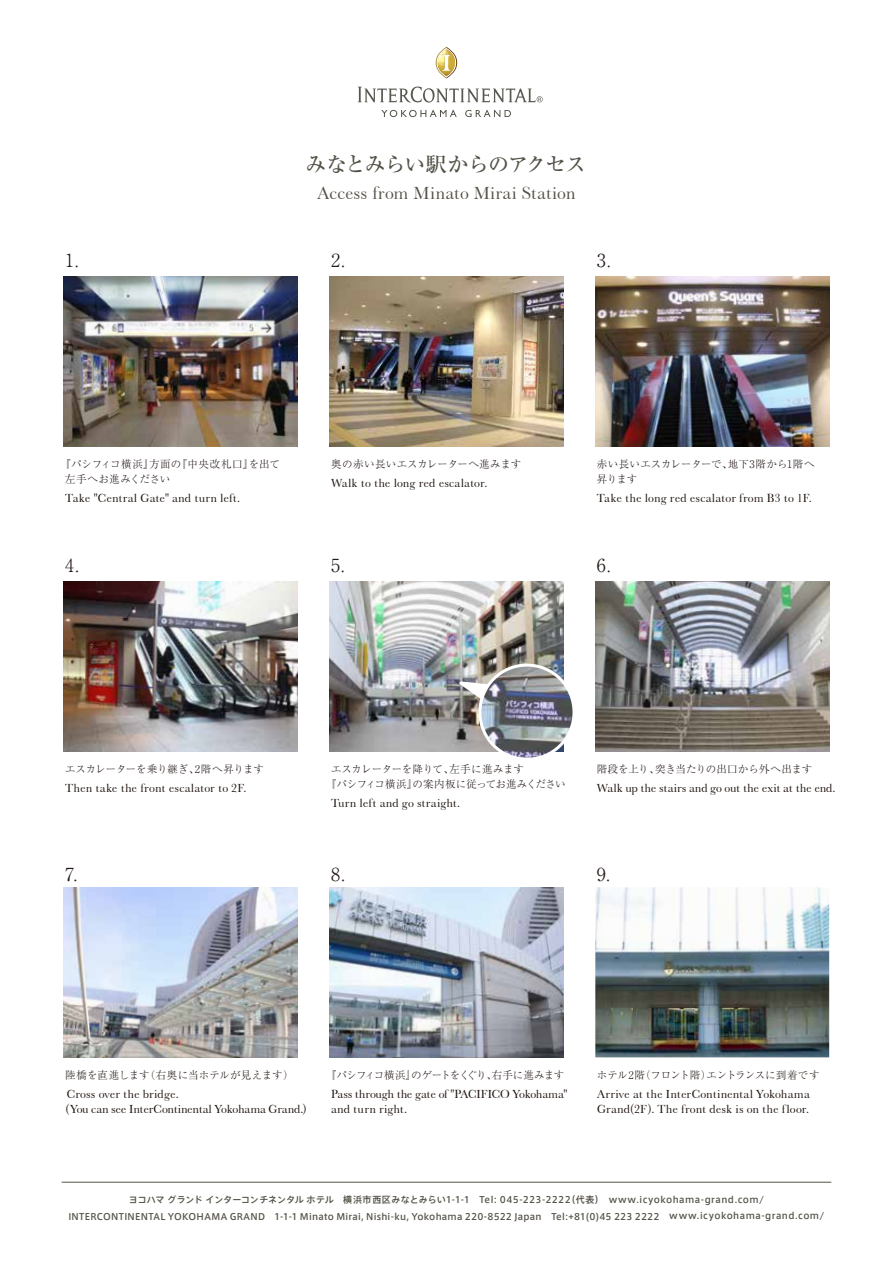
<style>
.page{position:relative;width:893px;height:1263px;background:#fff}
.page>*{position:absolute;margin:0;border:0;box-sizing:border-box;transform-origin:0 0}
.t1{font:500 21px "Ryumin Pro";letter-spacing:-.055em;color:#545147}
.t2{font:18px "Baskerville No 2 BT";letter-spacing:-.005em;color:#545147}
.t3{font:300 18px "Ryumin Pro";color:#221815}
.t4{font:12px/15px "Baskerville No 2 BT";letter-spacing:-.01em;color:#1d110c}
.t5{font:300 10.5px/15px "Ryumin Pro";letter-spacing:-.01em;color:#221815}
.t6{font:300 10.5px/15px "Ryumin Pro";letter-spacing:.025em;color:#221815}
.t7{font:300 10.5px "Ryumin Pro";letter-spacing:-.055em;color:#221815}
.t8{font:300 10.5px "Ryumin Pro";letter-spacing:.01em;color:#221815}
.t9{font:300 10.5px "Ryumin Pro";letter-spacing:.015em;color:#221815}
.t10{font:500 9px "Axis Std";letter-spacing:.03em;color:#545147}
</style>
<div class="page">
<hr style="left:62px;top:1182px;width:769px;height:1px;background:#545147">
<img style="left:595px;top:887px;width:234px;height:170px">
<img style="left:330px;top:276px;width:233px;height:170px">
<img style="left:595px;top:276px;width:234px;height:170px">
<svg style="left:436px;top:47px;width:21px;height:32px"></svg>
<svg style="left:381px;top:110px;width:76px;height:7px"></svg>
<svg style="left:465px;top:110px;width:46px;height:7px"></svg>
<svg style="left:358px;top:87px;width:185px;height:16px"></svg>
<img style="left:64px;top:582px;width:234px;height:170px">
<img style="left:330px;top:582px;width:233px;height:170px">
<img style="left:480px;top:665px;width:94px;height:94px;border-radius:47px">
<div style="left:478px;top:664px;width:97px;height:97px;border:3px solid #fff;border-radius:50%"></div>
<svg style="left:450px;top:679px;width:40px;height:23px"></svg>
<img style="left:595px;top:582px;width:234px;height:170px">
<img style="left:64px;top:887px;width:234px;height:170px">
<img style="left:330px;top:887px;width:233px;height:170px">
<img style="left:64px;top:276px;width:234px;height:170px">
<h1 class="t1" style="left:305px;top:147px;width:283px">みなとみらい駅からのアクセス</h1>
<h2 class="t2" style="left:317px;top:181px;width:260px">Access from Minato Mirai Station</h2>
<h2 class="t3" style="left:65px;top:246px;width:15px">1.</h2>
<h2 class="t3" style="left:331px;top:246px;width:15px">2.</h2>
<h2 class="t3" style="left:597px;top:246px;width:15px">3.</h2>
<p class="t6" style="left:65px;top:455px;width:216px;text-indent:-5px">『パシフィコ横浜』方面の『中央改札口』を出て左手へお進みください</p>
<p class="t4" style="left:65px;top:490px;width:176px">Take "Central Gate" and turn left.</p>
<p class="t9" style="left:331px;top:456px;width:192px">奥の赤い長いエスカレーターへ進みます</p>
<p class="t4" style="left:331px;top:475px;width:158px">Walk to the long red escalator.</p>
<p class="t5" style="left:597px;top:455px;width:219px">赤い長いエスカレーターで、地下3階から1階へ昇ります</p>
<p class="t4" style="left:597px;top:490px;width:216px">Take the long red escalator from B3 to 1F.</p>
<h2 class="t3" style="left:65px;top:551px;width:15px">4.</h2>
<h2 class="t3" style="left:331px;top:551px;width:15px">5.</h2>
<h2 class="t3" style="left:597px;top:551px;width:15px">6.</h2>
<p class="t5" style="left:65px;top:761px;width:200px">エスカレーターを乗り継ぎ、2階へ昇ります</p>
<p class="t4" style="left:65px;top:780px;width:183px">Then take the front escalator to 2F.</p>
<p class="t5" style="left:326px;top:761px;width:241px;text-indent:5px">エスカレーターを降りて、左手に進みます<br>『パシフィコ横浜』の案内板に従ってお進みください</p>
<p class="t4" style="left:331px;top:796px;width:131px">Turn left and go straight.</p>
<p class="t5" style="left:597px;top:761px;width:217px">階段を上り、突き当たりの出口から外へ出ます</p>
<p class="t4" style="left:597px;top:780px;width:240px">Walk up the stairs and go out the exit at the end.</p>
<h2 class="t3" style="left:65px;top:860px;width:13px">7.</h2>
<h2 class="t3" style="left:331px;top:860px;width:15px">8.</h2>
<h2 class="t3" style="left:597px;top:860px;width:15px">9.</h2>
<p class="t8" style="left:65px;top:1066px;width:230px">陸橋を直進します（右奥に当ホテルが見えます）</p>
<p class="t4" style="left:65px;top:1086px;width:243px">Cross over the bridge.<br>(You can see InterContinental Yokohama Grand.)</p>
<p class="t7" style="left:326px;top:1066px;width:240px">『パシフィコ横浜』のゲートをくぐり、右手に進みます</p>
<p class="t4" style="left:331px;top:1086px;width:238px">Pass through the gate of "PACIFICO Yokohama" and turn right.</p>
<p class="t5" style="left:597px;top:1066px;width:224px">ホテル2階（フロント階）エントランスに到着です</p>
<p class="t4" style="left:597px;top:1086px;width:215px">Arrive at the InterContinental Yokohama<br>Grand(2F). The front desk is on the floor.</p>
<p class="t10" style="left:129px;top:1193px;width:636px">ヨコハマ グランド インターコンチネンタル ホテル　横浜市西区みなとみらい1-1-1　Tel: 045-223-2222（代表）　www.icyokohama-grand.com/</p>
<p class="t10" style="left:68px;top:1210px;width:757px">INTERCONTINENTAL YOKOHAMA GRAND　1-1-1 Minato Mirai, Nishi-ku, Yokohama 220-8522 Japan Tel:+81(0)45 223 2222 www.icyokohama-grand.com/</p>
</div>
